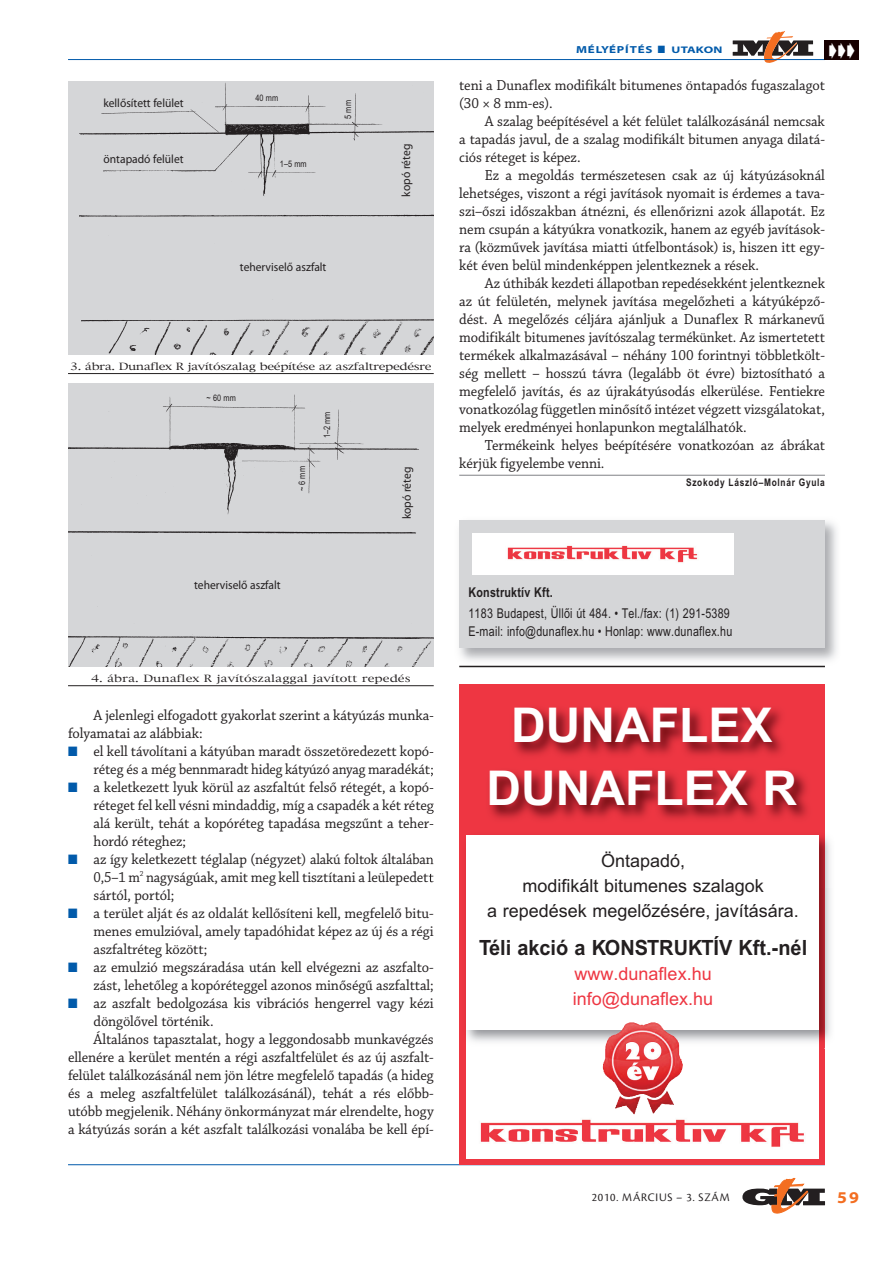
<style>
.page{position:relative;width:893px;height:1263px;background:#fff}
.page>*{position:absolute;margin:0;border:0;box-sizing:border-box;transform-origin:0 0}
.t1{font:700 48px/63px "Arial";color:#fff;text-align:center}
.t2{font:700 21px "Arial";color:#231f20;scale:.95 1}
.t3{font:18px/25px "Arial";color:#231f20;text-align:center}
.t4{font:18px/25px "Arial";color:#ee3642}
.t5{font:18px "Zapf Dingbats ITC";color:#fff}
.t6{font:700 semi-expanded 16.5px "Myriad Pro";color:#f36e21}
.t7{font:15.3px/18px "Chaparral Pro";letter-spacing:-.005em;color:#231f20;text-align:justify;scale:.95 1}
.t8{font:13.5px/18px "Arial Narrow";letter-spacing:.02em;color:#231f20}
.t9{font:700 13.5px "Arial Narrow";letter-spacing:.02em;color:#231f20}
.t10{font:12px "Myriad Pro";color:#231f20;scale:.96 1}
.t11{font:12px "Cronos Pro Disp";letter-spacing:.065em;color:#231f20}
.t12{font:700 10.5px "Arial Narrow";letter-spacing:.07em;color:#231f20}
.t13{font:700 semi-expanded 10.2px "Myriad Pro";letter-spacing:.07em;color:#015aaa;scale:1.18 1}
.t14{font:9.6px "New York CE";letter-spacing:-.035em;color:#231f20;scale:1.25 1}
.t15{font:9.6px "New York CE";color:#231f20;scale:1.25 1}
.t16{font:9px "Arial Narrow";color:#231f20}
.s1{color:#015aaa}
.s2{font-size:9.6px}
</style>
<div class="page">
<hr style="left:459px;top:475px;width:366px;height:1px;background:#808285">
<svg style="left:742px;top:1178px;width:83px;height:36px"></svg>
<hr style="left:68px;top:1164px;width:757px;height:1px;background:#015aaa">
<div style="left:459px;top:520px;width:366px;height:128px;background:#d5d6d8"></div>
<div style="left:472px;top:533px;width:261px;height:41px;background:#fff"></div>
<img style="left:507px;top:545px;width:191px;height:18px">
<svg style="left:733px;top:31px;width:80px;height:32px"></svg>
<hr style="left:68px;top:59px;width:757px;height:1px;background:#015aaa">
<div style="left:825px;top:40px;width:34px;height:20px;background:#170000"></div>
<hr style="left:68px;top:685px;width:366px;height:1px;background:#231f20">
<div style="left:68px;top:383px;width:366px;height:283px;background:#d5d6d8"></div>
<hr style="left:68px;top:373px;width:366px;height:1px;background:#231f20">
<div style="left:68px;top:81px;width:366px;height:273px;background:#d5d6d8"></div>
<img style="left:80px;top:82px;width:354px;height:272px">
<div style="left:459px;top:685px;width:366px;height:480px;background:#ee3642"></div>
<img style="left:489px;top:708px;width:342px;height:341px">
<img style="left:429px;top:716px;width:5px;height:167px">
<div style="left:466px;top:1024px;width:353px;height:135px;background:#fff"></div>
<img style="left:480px;top:1119px;width:324px;height:28px">
<img style="left:466px;top:1029px;width:353px;height:20px">
<div style="left:466px;top:835px;width:353px;height:194px;background:#fff"></div>
<img style="left:641px;top:1022px;width:42px;height:76px">
<hr style="left:459px;top:666px;width:366px;height:1px;background:#231f20">
<p class="t10" style="left:103px;top:98px;width:85px">kellősített felület</p>
<p class="t10" style="left:104px;top:155px;width:85px">öntapadó felület</p>
<p class="t16" style="left:255px;top:92px;width:24px">40 mm</p>
<p class="t16" style="left:280px;top:158px;width:28px">1–5 mm</p>
<p class="t16" style="left:343px;top:119px;width:20px;rotate:-90deg">5 mm</p>
<p class="t10" style="left:240px;top:262px;width:92px">teherviselő aszfalt</p>
<p class="t10" style="left:402px;top:197px;width:56px;rotate:-90deg">kopó réteg</p>
<p class="t14" style="left:70px;top:362px;width:291px">3. ábra. Dunaflex R javítószalag beépítése az aszfaltrepedésre</p>
<p class="t16" style="left:206px;top:392px;width:31px">~ 60 mm</p>
<p class="t16" style="left:297px;top:491px;width:27px;rotate:-90deg">~ 6 mm</p>
<p class="t16" style="left:322px;top:438px;width:28px;rotate:-90deg">1–2 mm</p>
<p class="t10" style="left:194px;top:580px;width:92px">teherviselő aszfalt</p>
<p class="t10" style="left:402px;top:519px;width:56px;rotate:-90deg">kopó réteg</p>
<p class="t15" style="left:91px;top:674px;width:257px">4. ábra. Dunaflex R javítószalaggal javított repedés</p>
<p class="t7" style="left:68px;top:708px;width:386px;text-indent:26px">A jelenlegi elfogadott gyakorlat szerint a kátyúzás munka&shy;folyamatai az alábbiak:</p>
<p class="t7" style="left:68px;top:744px;width:386px;text-align:right"><span class="s1">■</span> el kell távolítani a kátyúban maradt összetöredezett kopó&shy;réteg és a még bennmaradt hideg kátyúzó anyag ma radékát;</p>
<p class="t7" style="left:94px;top:780px;width:360px;text-indent:-25px"><span class="s1">■</span> a keletkezett lyuk körül az aszfaltút felső rétegét, a kopó&shy;réteget fel kell vésni mindaddig, míg a csapadék a két réteg alá került, tehát a kopóréteg tapadása megszűnt a teher&shy;hordó réteghez;</p>
<p class="t7" style="left:94px;top:852px;width:360px;text-indent:-25px"><span class="s1">■</span> az így keletkezett téglalap (négyzet) alakú foltok általában 0,5–1 m<sup>2</sup> nagyságúak, amit meg kell tisztítani a le ülepedett sártól, portól;</p>
<p class="t7" style="left:94px;top:906px;width:360px;text-indent:-25px"><span class="s1">■</span> a terület alját és az oldalát kellősíteni kell, megfelelő bitu&shy;menes emulzióval, amely tapadóhidat képez az új és a régi aszfaltréteg között;</p>
<p class="t7" style="left:68px;top:960px;width:386px;text-align:right"><span class="s1">■</span> az emulzió megszáradása után kell el végezni az aszfalto&shy;zást, lehetőleg a kopóréteggel azonos minőségű aszfalttal;</p>
<p class="t7" style="left:68px;top:996px;width:386px"><span class="s1">■</span> az aszfalt bedolgozása kis vibrációs hengerrel vagy kézi</p>
<p class="t7" style="left:94px;top:1014px;width:128px">dön gölővel történik.</p>
<p class="t7" style="left:94px;top:1032px;width:360px">Általános tapasztalat, hogy a leggondosabb munkavégzés</p>
<p class="t7" style="left:68px;top:1050px;width:386px">ellenére a ke rület mentén a régi aszfaltfelület és az új aszfalt -</p>
<p class="t7" style="left:68px;top:1068px;width:386px">felület találkozásánál nem jön létre megfelelő tapadás (a hideg</p>
<p class="t7" style="left:68px;top:1086px;width:386px">és a me leg aszfaltfelület találkozásánál), tehát a rés előbb-</p>
<p class="t7" style="left:68px;top:1104px;width:386px">utóbb megjelenik. Néhány ön kor mányzat már elrendelte, hogy</p>
<p class="t7" style="left:68px;top:1122px;width:386px">a ká tyúzás során a két aszfalt találkozási vo nalába be kell épí-</p>
<p class="t13" style="left:576px;top:44px;width:126px">MÉLYÉPÍTÉS ■ <span class="s2">UTAKON</span></p>
<p class="t5" style="left:829px;top:44px;width:28px">➧ ➧ ➧</p>
<p class="t7" style="left:459px;top:78px;width:386px">teni a Dunaflex modifikált bitumenes öntapadós fugaszalagot (30 × 8 mm-es).</p>
<p class="t7" style="left:459px;top:114px;width:386px;text-indent:26px">A szalag beépítésével a két felület találkozásánál nemcsak a tapadás javul, de a szalag modifikált bitumen anyaga dilatá - ciós réteget is képez.</p>
<p class="t7" style="left:459px;top:168px;width:386px;text-indent:26px">Ez a megoldás természetesen csak az új kátyúzásoknál lehetséges, viszont a régi javítások nyomait is érdemes a tava&shy;szi–őszi időszakban átnézni, és el lenőrizni azok állapotát. Ez nem csupán a kátyúkra vonatkozik, hanem az egyéb javítások&shy;ra (közművek javítása miatti útfelbontások) is, hiszen itt egy&shy;két éven belül mindenképpen jelentkeznek a rések.</p>
<p class="t7" style="left:459px;top:276px;width:387px;text-indent:26px">Az úthibák kezdeti állapotban repedésekként jelentkeznek az út felületén, melynek javítása megelőzheti a kátyúképző&shy;dést. A megelőzés céljára ajánljuk a Dunaflex R márkanevű modifikált bi tumenes javítószalag termékünket. Az is mertetett termékek alkalmazásával – néhány 100 forintnyi többletkölt&shy;ség mellett – hosszú távra (legalább öt évre) biztosítható a megfelelő javítás, és az újrakátyúsodás elkerülése. Fentiekre vonatkozólag független minősítő intézet végzett vizsgálatokat, melyek eredményei honlapunkon megtalálhatók.</p>
<p class="t7" style="left:459px;top:438px;width:386px;text-indent:26px">Termékeink helyes beépítésére vonatkozóan az ábrákat kérjük figyelembe venni.</p>
<p class="t12" style="left:686px;top:476px;width:140px">Szokody László–Molnár Gyula</p>
<p class="t9" style="left:468px;top:585px;width:86px">Konstruktív Kft.</p>
<p class="t8" style="left:468px;top:605px;width:265px">1183 Budapest, Üllői út 484. • Tel./fax: (1) 291-5389<br>E-mail: info@dunaflex.hu • Honlap: www.dunaflex.hu</p>
<h1 class="t1" style="left:487px;top:694px;width:312px">DUNAFLEX<br>DUNAFLEX R</h1>
<p class="t3" style="left:487px;top:849px;width:313px">Öntapadó,<br>modifikált bitumenes szalagok<br>a repedések megelőzésére, javítására.</p>
<h2 class="t2" style="left:479px;top:935px;width:347px">Téli akció a KONSTRUKTÍV Kft.-nél</h2>
<p class="t4" style="left:573px;top:963px;width:142px">www.dunaflex.hu info@dunaflex.hu</p>
<p class="t11" style="left:592px;top:1190px;width:140px">2010. MÁRCIUS – 3. SZÁM</p>
<p class="t6" style="left:837px;top:1188px;width:23px">59</p>
</div>
